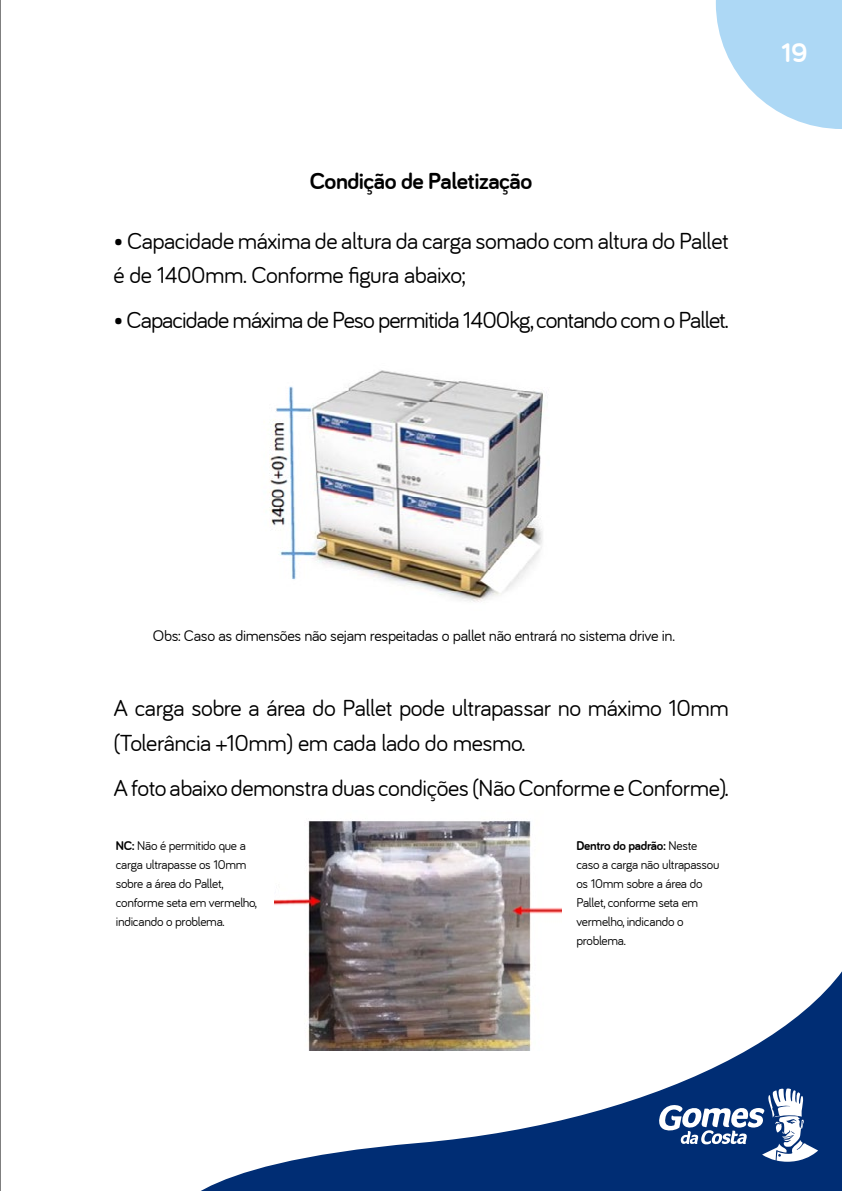
<style>
.page{position:relative;width:842px;height:1191px;background:#fff}
.page>*{position:absolute;margin:0;border:0;box-sizing:border-box;transform-origin:0 0}
.t1{font:700 28px "Bariol";color:#fff}
.t2{font:24px/34px "Bariol";letter-spacing:-.02em;color:#000}
.t3{font:24px "Bariol";letter-spacing:-.04em;color:#000}
.t4{font:700 24px "Bariol";letter-spacing:-.02em;color:#000}
.t5{font:16px "Bariol";letter-spacing:-.02em;color:#000}
.t6{font:13.2px/19px "Bariol";letter-spacing:-.02em;color:#000}
.s1{font-weight:700}
</style>
<div class="page">
<img style="left:269px;top:370px;width:274px;height:232px">
<img style="left:308px;top:820px;width:223px;height:71px">
<svg style="left:201px;top:891px;width:641px;height:300px"></svg>
<svg style="left:716px;top:0;width:126px;height:129px"></svg>
<svg style="left:658px;top:1086px;width:160px;height:76px"></svg>
<hr style="left:0;top:0;width:1px;height:1191px;background:#000">
<p class="t4" style="left:310px;top:167px;width:224px">Condição de Paletização</p>
<p class="t2" style="left:113px;top:224px;width:617px">• Capacidade máxima de altura da carga somado com altura do Pallet é de 1400mm. Conforme figura abaixo;</p>
<p class="t3" style="left:113px;top:307px;width:617px">• Capacidade máxima de Peso permitida 1400kg, contando com o Pallet.</p>
<p class="t1" style="left:781px;top:36px;width:28px">19</p>
<p class="t5" style="left:153px;top:626px;width:523px">Obs: Caso as dimensões não sejam respeitadas o pallet não entrará no sistema drive in.</p>
<p class="t2" style="left:113px;top:691px;width:617px">A carga sobre a área do Pallet pode ultrapassar no máximo 10mm (Tolerância +10mm) em cada lado do mesmo.</p>
<p class="t2" style="left:113px;top:770px;width:617px">A foto abaixo demonstra duas condições (Não Conforme e Conforme).</p>
<p class="t6" style="left:116px;top:835px;width:143px"><span class="s1">NC:</span> Não é permitido que a carga ultrapasse os 10mm sobre a área do Pallet, conforme seta em vermelho, indicando o problema.</p>
<p class="t6" style="left:576px;top:835px;width:144px"><span class="s1">Dentro do padrão:</span> Neste caso a carga não ultrapassou os 10mm sobre a área do<br>Pallet, conforme seta em vermelho, indicando o problema.</p>
</div>
